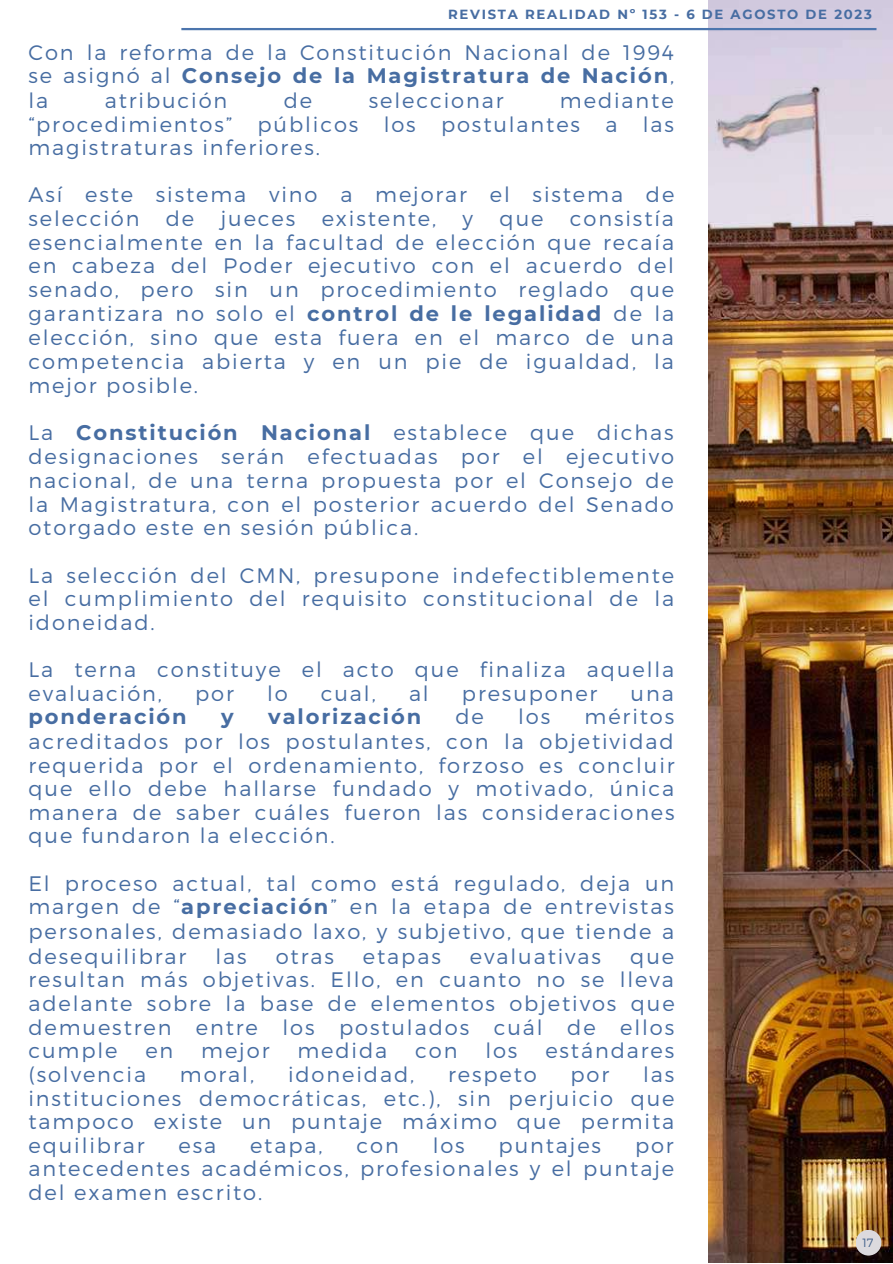
<style>
.page{position:relative;width:893px;height:1264px;background:#fff}
.page>*{position:absolute;margin:0;border:0;box-sizing:border-box;transform-origin:0 0}
.t1{font:300 21px/23.5px "Montserrat";letter-spacing:.09em;color:#476da2;text-align:justify}
.t2{font:700 21px "Montserrat";letter-spacing:.09em;color:#476da2}
.t3{font:700 13.2px "Montserrat";letter-spacing:.13em;color:#476da2}
.t4{font:300 12px "Montserrat";color:#42618b}
.s1{font-weight:700}
</style>
<div class="page">
<img style="left:708px;top:0;width:184px;height:1262px">
<div style="left:855px;top:1229px;width:26px;height:26px;background:#dcdade;border-radius:50%"></div>
<hr style="left:181px;top:28px;width:695px;height:2px;background:#4c75ad">
<p class="t3" style="left:448px;top:6px;width:425px">REVISTA REALIDAD Nº 153 - 6 DE AGOSTO DE 2023</p>
<p class="t1" style="left:28px;top:39px;width:647px;line-height:24.2px">Con la reforma de la Constitución Nacional de 1994 se asignó al <span class="s1">Consejo de la Magistratura de Nación</span>, la</p>
<p class="t1" style="left:105px;top:88px;width:124px">atribución</p>
<p class="t1" style="left:284px;top:88px;width:30px">de</p>
<p class="t1" style="left:369px;top:88px;width:136px">seleccionar</p>
<p class="t1" style="left:28px;top:88px;width:647px;text-indent:531px">mediante “procedimientos” públicos los postulantes a las magistraturas inferiores.</p>
<p class="t1" style="left:28px;top:182px;width:647px">Así este sistema vino a mejorar el sistema de selección</p>
<p class="t1" style="left:28px;top:206px;width:647px;text-indent:541px">consistía esencialmente en la facultad de elección que recaía en cabeza del Poder ejecutivo con el acuerdo del senado, pero sin un procedimiento reglado que garantizara no solo el <span class="s1">control de le legalidad</span> de la elección, sino que esta fuera en el marco de una competencia abierta y en un pie de igualdad, la mejor posible.</p>
<p class="t1" style="left:28px;top:419px;width:647px">La <span class="s1">Constitución Nacional</span> establece que dichas designaciones serán efectuadas por el ejecutivo nacional, de una terna propuesta por el Consejo de la Magistratura, con el posterior acuerdo del Senado otorgado este en sesión pública.</p>
<p class="t1" style="left:28px;top:562px;width:647px">La selección del CMN, presupone indefectiblemente el cumplimiento del requisito constitucional de la idoneidad.</p>
<p class="t1" style="left:28px;top:656px;width:647px">La terna constituye el acto que finaliza aquella evaluación,</p>
<p class="t1" style="left:166px;top:206px;width:30px">de</p>
<p class="t1" style="left:221px;top:206px;width:76px">jueces</p>
<p class="t1" style="left:322px;top:206px;width:116px">existente,</p>
<p class="t1" style="left:462px;top:206px;width:12px">y</p>
<p class="t1" style="left:499px;top:206px;width:45px">que</p>
<p class="t1" style="left:195px;top:680px;width:40px">por</p>
<p class="t1" style="left:267px;top:680px;width:22px">lo</p>
<p class="t1" style="left:321px;top:680px;width:56px">cual,</p>
<p class="t1" style="left:409px;top:680px;width:21px">al</p>
<p class="t1" style="left:462px;top:680px;width:137px">presuponer</p>
<p class="t1" style="left:630px;top:680px;width:45px">una</p>
<p class="t2" style="left:28px;top:704px;width:160px">ponderación</p>
<p class="t2" style="left:221px;top:704px;width:14px">y</p>
<p class="t2" style="left:268px;top:704px;width:154px">valorización</p>
<p class="t1" style="left:455px;top:704px;width:30px">de</p>
<p class="t1" style="left:518px;top:704px;width:34px">los</p>
<p class="t1" style="left:28px;top:703px;width:647px;text-indent:556px">méritos acreditados por los postulantes, con la objetividad requerida por el ordenamiento, forzoso es concluir que ello debe hallarse fundado y motivado, única manera de saber cuáles fueron las consideraciones que fundaron la elección.</p>
<p class="t1" style="left:28px;top:870px;width:647px;line-height:24.3px">El proceso actual, tal como está regulado, deja un margen de “<span class="s1">apreciación</span>” en la etapa de entrevistas personales, demasiado laxo, y subjetivo, que tiende a desequilibrar</p>
<p class="t1" style="left:215px;top:943px;width:33px">las</p>
<p class="t1" style="left:276px;top:943px;width:60px">otras</p>
<p class="t1" style="left:363px;top:943px;width:79px">etapas</p>
<p class="t1" style="left:470px;top:943px;width:133px">evaluativas</p>
<p class="t1" style="left:28px;top:943px;width:647px;text-indent:601px">que resultan más objetivas. Ello, en cuanto no se lleva adelante sobre la base de elementos objetivos que demuestren entre los postulados cuál de ellos cumple</p>
<p class="t1" style="left:145px;top:1037px;width:29px">en</p>
<p class="t1" style="left:201px;top:1037px;width:70px">mejor</p>
<p class="t1" style="left:297px;top:1037px;width:91px">medida</p>
<p class="t1" style="left:415px;top:1037px;width:44px">con</p>
<p class="t1" style="left:485px;top:1037px;width:34px">los</p>
<p class="t1" style="left:545px;top:1037px;width:130px">estándares</p>
<p class="t1" style="left:28px;top:1061px;width:647px;text-indent:614px">las instituciones democráticas, etc.), sin perjuicio que tampoco existe un puntaje máximo que permita equilibrar</p>
<p class="t1" style="left:28px;top:1061px;width:119px">(solvencia</p>
<p class="t1" style="left:180px;top:1061px;width:76px">moral,</p>
<p class="t1" style="left:288px;top:1061px;width:128px">idoneidad,</p>
<p class="t1" style="left:448px;top:1061px;width:90px">respeto</p>
<p class="t1" style="left:570px;top:1061px;width:40px">por</p>
<p class="t1" style="left:178px;top:1132px;width:39px">esa</p>
<p class="t1" style="left:250px;top:1132px;width:74px">etapa,</p>
<p class="t1" style="left:356px;top:1132px;width:44px">con</p>
<p class="t1" style="left:432px;top:1132px;width:34px">los</p>
<p class="t1" style="left:498px;top:1132px;width:104px">puntajes</p>
<p class="t1" style="left:28px;top:1132px;width:647px;text-indent:606px">por antecedentes académicos, profesionales y el puntaje del examen escrito.</p>
<p class="t4" style="left:862px;top:1235px;width:13px">17</p>
</div>
